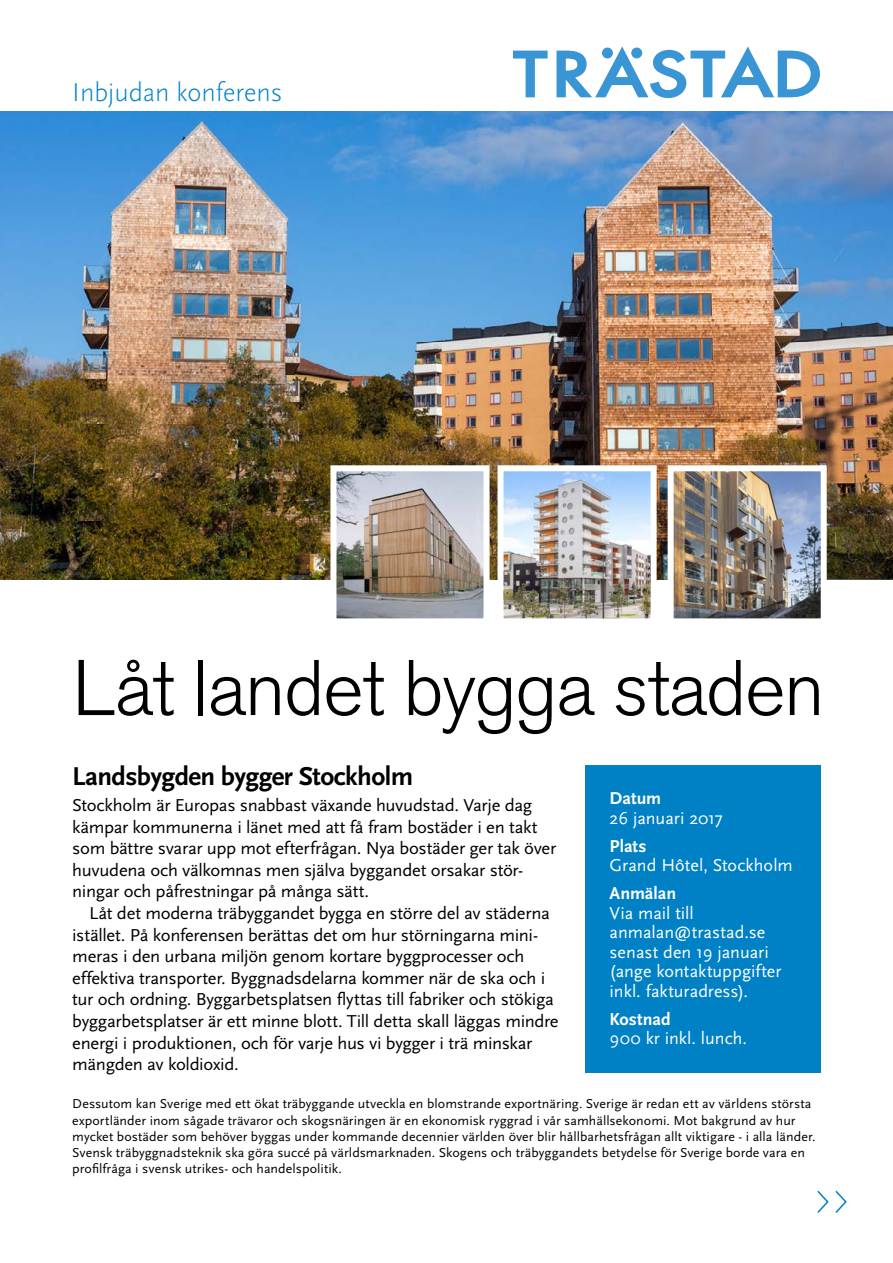
<style>
.page{position:relative;width:893px;height:1263px;background:#fff}
.page>*{position:absolute;margin:0;border:0;box-sizing:border-box;transform-origin:0 0}
.t1{font:300 78px "Akzidenz Grotesk BE";letter-spacing:-.02em;color:#000}
.t2{font:700 27px "Scala Sans";letter-spacing:-.02em;color:#000}
.t3{font:300 27px "Scala Sans Pro";color:#0081c6}
.t4{font:18px/21.6px "Scala Sans";letter-spacing:-.02em;color:#000}
.t5{font:18px/19.5px "Scala Sans";color:#fff}
.t6{font:700 18px "Scala Sans";color:#fff}
.t7{font:13.5px/16.2px "Scala Sans";letter-spacing:.005em;color:#000}
</style>
<div class="page">
<img style="left:0;top:111px;width:893px;height:468px">
<svg style="left:513px;top:51px;width:35px;height:46px"></svg>
<svg style="left:556px;top:47px;width:264px;height:51px"></svg>
<div style="left:585px;top:765px;width:236px;height:308px;background:#0081c6"></div>
<svg style="left:817px;top:1190px;width:30px;height:23px"></svg>
<img style="left:337px;top:472px;width:146px;height:145px">
<div style="left:330px;top:465px;width:160px;height:159px;border:6px solid #fff"></div>
<img style="left:505px;top:472px;width:145px;height:145px">
<div style="left:498px;top:465px;width:159px;height:159px;border:6px solid #fff"></div>
<img style="left:675px;top:472px;width:145px;height:145px">
<div style="left:668px;top:465px;width:159px;height:159px;border:6px solid #fff"></div>
<h2 class="t3" style="left:72px;top:76px;width:212px">Inbjudan konferens</h2>
<h1 class="t1" style="left:72px;top:644px;width:754px">Låt landet bygga staden</h1>
<h2 class="t2" style="left:72px;top:762px;width:342px">Landsbygden bygger Stockholm</h2>
<p class="t4" style="left:72px;top:794px;width:485px">Stockholm är Europas snabbast växande huvudstad. Varje dag kämpar kommunerna i länet med att få fram bostäder i en takt som bättre svarar upp mot efterfrågan. Nya bostäder ger tak över huvudena och välkomnas men själva byggandet orsakar stör&shy;ningar och påfrestningar på många sätt.</p>
<p class="t4" style="left:72px;top:902px;width:488px;text-indent:17px">Låt det moderna träbyggandet bygga en större del av städerna istället. På konferensen berättas det om hur störningarna mini&shy;meras i den urbana miljön genom kortare byggprocesser och effektiva transporter. Byggnadsdelarna kommer när de ska och i tur och ordning. Byggarbetsplatsen flyttas till fabriker och stökiga byggarbetsplatser är ett minne blott. Till detta skall läggas mindre energi i produktionen, och för varje hus vi bygger i trä minskar mängden av koldioxid.</p>
<p class="t6" style="left:610px;top:789px;width:53px">Datum</p>
<p class="t5" style="left:610px;top:809px;width:115px">26 januari 2017</p>
<p class="t6" style="left:610px;top:836px;width:38px">Plats</p>
<p class="t5" style="left:610px;top:856px;width:185px">Grand Hôtel, Stockholm</p>
<p class="t6" style="left:610px;top:884px;width:68px">Anmälan</p>
<p class="t5" style="left:610px;top:904px;width:173px">Via mail till anmalan@trastad.se senast den 19 januari (ange kontaktuppgifter inkl. fakturadress).</p>
<p class="t6" style="left:610px;top:1009px;width:63px">Kostnad</p>
<p class="t5" style="left:610px;top:1029px;width:139px">900 kr inkl. lunch.</p>
<p class="t7" style="left:72px;top:1096px;width:745px">Dessutom kan Sverige med ett ökat träbyggande utveckla en blomstrande exportnäring. Sverige är redan ett av världens största exportländer inom sågade trävaror och skogsnäringen är en ekonomisk ryggrad i vår samhällsekonomi. Mot bakgrund av hur mycket bostäder som behöver byggas under kommande decennier världen över blir hållbarhetsfrågan allt viktigare - i alla länder.<br>Svensk träbyggnadsteknik ska göra succé på världsmarknaden. Skogens och träbyggandets betydelse för Sverige borde vara en profilfråga i svensk utrikes- och handelspolitik.</p>
</div>
